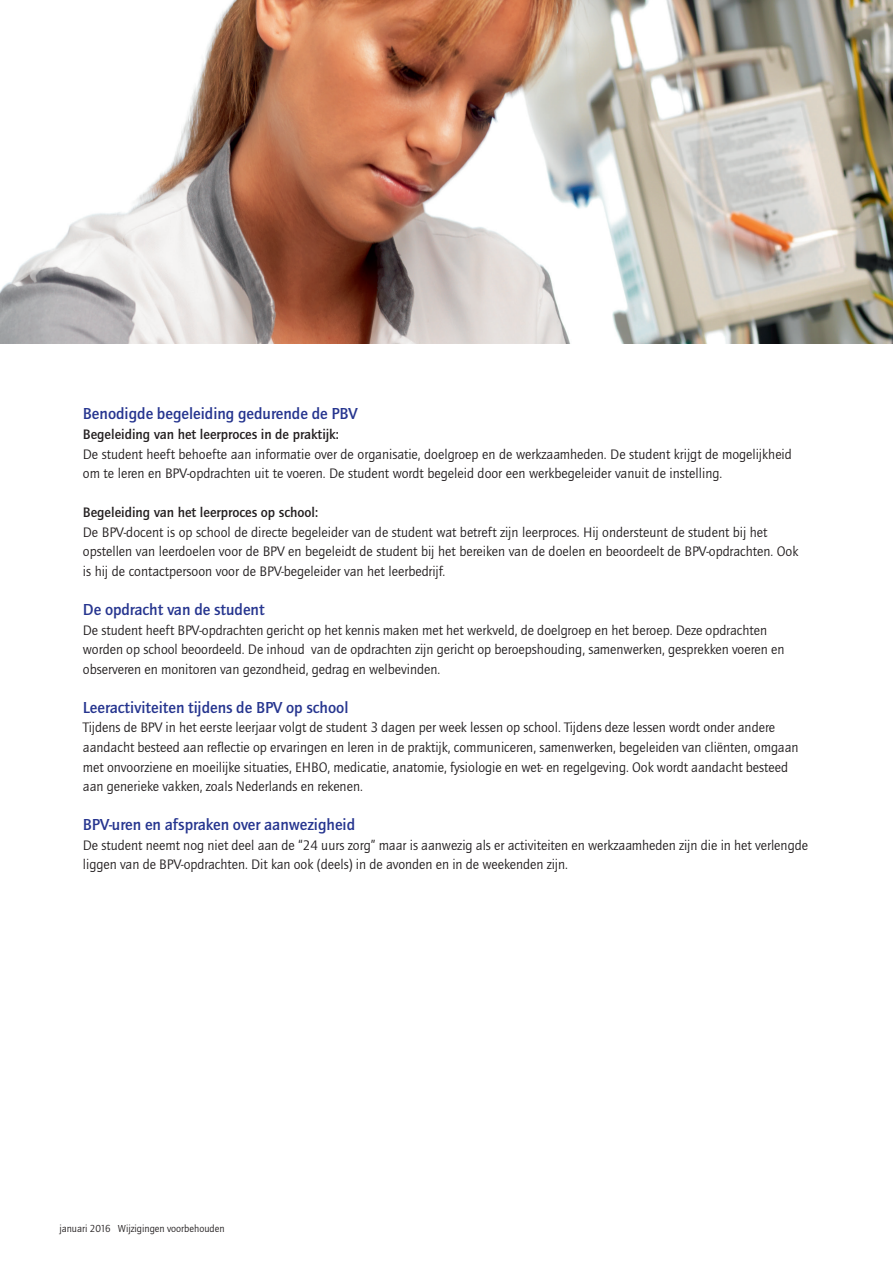
<style>
.page{position:relative;width:893px;height:1263px;background:#fff}
.page>*{position:absolute;margin:0;border:0;box-sizing:border-box;transform-origin:0 0}
.t1{font:500 16.5px "Quay Sans ITC Std";color:#26358f}
.t2{font:14.25px/19.5px "Quay Sans ITC Std";color:#231f20}
.t3{font:500 14.25px "Quay Sans ITC Std";color:#231f20}
.t4{font:10.5px "Quay Sans ITC Std";color:#231f20}
</style>
<div class="page">
<img style="left:0;top:0;width:893px;height:343px">
<p class="t1" style="left:83px;top:404px;width:276px">Benodigde begeleiding gedurende de PBV</p>
<p class="t3" style="left:83px;top:426px;width:257px">Begeleiding van het leerproces in de praktijk:</p>
<p class="t2" style="left:83px;top:444px;width:710px">De student heeft behoefte aan informatie over de organisatie, doelgroep en de werkzaamheden. De student krijgt de mogelijkheid om te leren en BPV-opdrachten uit te voeren. De student wordt begeleid door een werkbegeleider vanuit de instelling.</p>
<p class="t3" style="left:83px;top:504px;width:237px">Begeleiding van het leerproces op school:</p>
<p class="t2" style="left:83px;top:522px;width:717px">De BPV-docent is op school de directe begeleider van de student wat betreft zijn leerproces. Hij ondersteunt de student bij het opstellen van leerdoelen voor de BPV en begeleidt de student bij het bereiken van de doelen en beoordeelt de BPV-opdrachten. Ook is hij de contactpersoon voor de BPV-begeleider van het leerbedrijf.</p>
<p class="t1" style="left:83px;top:600px;width:183px">De opdracht van de student</p>
<p class="t2" style="left:83px;top:620px;width:703px">De student heeft BPV-opdrachten gericht op het kennis maken met het werkveld, de doelgroep en het beroep. Deze opdrachten worden op school beoordeeld. De inhoud van de opdrachten zijn gericht op beroepshouding, samenwerken, gesprekken voeren en observeren en monitoren van gezondheid, gedrag en welbevinden.</p>
<p class="t1" style="left:83px;top:698px;width:267px">Leeractiviteiten tijdens de BPV op school</p>
<p class="t2" style="left:83px;top:718px;width:717px">Tijdens de BPV in het eerste leerjaar volgt de student 3 dagen per week lessen op school. Tijdens deze lessen wordt onder andere aandacht besteed aan reflectie op ervaringen en leren in de praktijk, communiceren, samenwerken, begeleiden van cliënten, omgaan met onvoorziene en moeilijke situaties, EHBO, medicatie, anatomie, fysiologie en wet- en regelgeving. Ook wordt aandacht besteed aan generieke vakken, zoals Nederlands en rekenen.</p>
<p class="t1" style="left:83px;top:815px;width:274px">BPV-uren en afspraken over aanwezigheid</p>
<p class="t2" style="left:83px;top:835px;width:727px">De student neemt nog niet deel aan de “24 uurs zorg” maar is aanwezig als er activiteiten en werkzaamheden zijn die in het verlengde liggen van de BPV-opdrachten. Dit kan ook (deels) in de avonden en in de weekenden zijn.</p>
<p class="t4" style="left:60px;top:1223px;width:167px">januari 2016 Wijzigingen voorbehouden</p>
</div>
